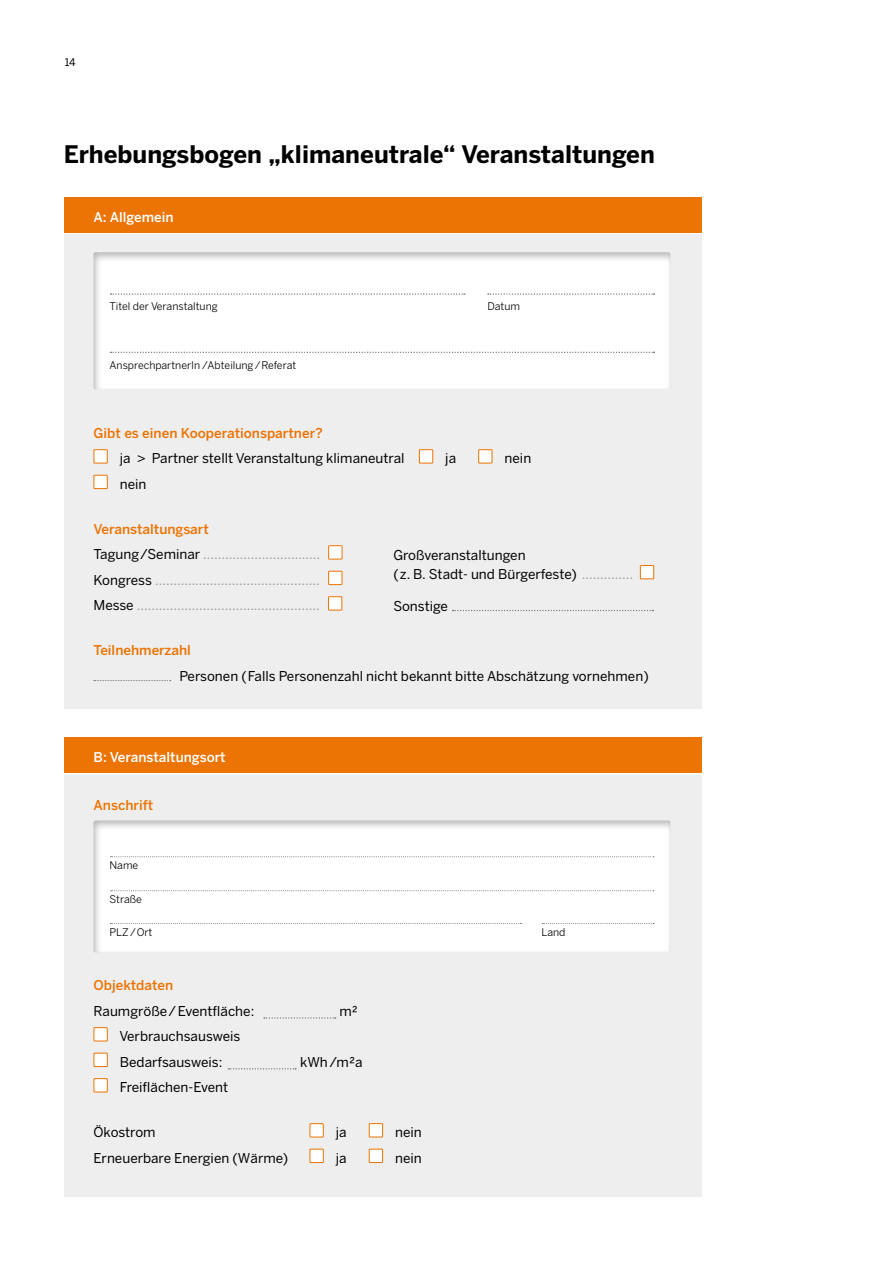
<style>
.page{position:relative;width:893px;height:1263px;background:#fff}
.page>*{position:absolute;margin:0;border:0;box-sizing:border-box;transform-origin:0 0}
.t1{font:700 24px "Benton Sans";color:#000}
.t2{font:13.5px/19.5px "Benton Sans";color:#000}
.t3{font:13.5px/25.5px "Benton Sans";color:#9c9e9f}
.t4{font:500 13.5px "Benton Sans";color:#ec7405}
.t5{font:500 13.5px "Benton Sans";color:#fff}
.t6{font:10.5px "Benton Sans";color:#000}
.t7{font:10.5px "Benton Sans";color:#000}
.s1{font-weight:500;color:#ec7405}
.s2{color:#000}
.s3{color:#9c9e9f}
</style>
<div class="page">
<div style="left:64px;top:235px;width:638px;height:474px;background:#eee"></div>
<div style="left:92px;top:251px;width:579px;height:139px;background:#000;opacity:.3"></div>
<div style="left:64px;top:197px;width:638px;height:36px;background:#ec7405"></div>
<div style="left:94px;top:450px;width:13px;height:13px;background:#fff"></div>
<div style="left:94px;top:449px;width:14px;height:14px;border:1px solid #ec7405"></div>
<div style="left:419px;top:450px;width:14px;height:13px;background:#fff"></div>
<div style="left:419px;top:449px;width:14px;height:14px;border:1px solid #ec7405"></div>
<div style="left:479px;top:450px;width:13px;height:13px;background:#fff"></div>
<div style="left:478px;top:449px;width:14px;height:14px;border:1px solid #ec7405"></div>
<div style="left:94px;top:475px;width:13px;height:14px;background:#fff"></div>
<div style="left:94px;top:475px;width:14px;height:14px;border:1px solid #ec7405"></div>
<div style="left:329px;top:546px;width:13px;height:13px;background:#fff"></div>
<div style="left:328px;top:545px;width:14px;height:14px;border:1px solid #ec7405"></div>
<div style="left:329px;top:571px;width:13px;height:14px;background:#fff"></div>
<div style="left:328px;top:571px;width:14px;height:14px;border:1px solid #ec7405"></div>
<div style="left:328px;top:597px;width:14px;height:13px;background:#fff"></div>
<div style="left:328px;top:596px;width:14px;height:14px;border:1px solid #ec7405"></div>
<svg style="left:94px;top:680px;width:77px;height:1px"></svg>
<svg style="left:110px;top:293px;width:355px;height:2px"></svg>
<svg style="left:488px;top:293px;width:166px;height:2px"></svg>
<svg style="left:110px;top:352px;width:544px;height:1px"></svg>
<svg style="left:452px;top:610px;width:201px;height:1px"></svg>
<div style="left:640px;top:565px;width:14px;height:14px;background:#fff"></div>
<div style="left:640px;top:565px;width:14px;height:14px;border:1px solid #ec7405"></div>
<div style="left:64px;top:775px;width:638px;height:422px;background:#eee"></div>
<div style="left:64px;top:738px;width:638px;height:35px;background:#ec7405"></div>
<div style="left:92px;top:819px;width:579px;height:135px;background:#000;opacity:.3"></div>
<svg style="left:110px;top:856px;width:544px;height:1px"></svg>
<svg style="left:110px;top:890px;width:544px;height:1px"></svg>
<svg style="left:110px;top:923px;width:411px;height:1px"></svg>
<svg style="left:542px;top:923px;width:112px;height:1px"></svg>
<div style="left:94px;top:1027px;width:13px;height:14px;background:#fff"></div>
<div style="left:94px;top:1027px;width:14px;height:14px;border:1px solid #ec7405"></div>
<div style="left:94px;top:1053px;width:13px;height:13px;background:#fff"></div>
<div style="left:94px;top:1053px;width:14px;height:14px;border:1px solid #ec7405"></div>
<div style="left:94px;top:1078px;width:13px;height:14px;background:#fff"></div>
<div style="left:94px;top:1078px;width:14px;height:14px;border:1px solid #ec7405"></div>
<div style="left:310px;top:1123px;width:13px;height:14px;background:#fff"></div>
<div style="left:310px;top:1123px;width:14px;height:14px;border:1px solid #ec7405"></div>
<div style="left:369px;top:1123px;width:14px;height:14px;background:#fff"></div>
<div style="left:369px;top:1123px;width:14px;height:14px;border:1px solid #ec7405"></div>
<div style="left:310px;top:1149px;width:13px;height:13px;background:#fff"></div>
<div style="left:310px;top:1149px;width:14px;height:14px;border:1px solid #ec7405"></div>
<div style="left:369px;top:1149px;width:14px;height:13px;background:#fff"></div>
<div style="left:369px;top:1149px;width:14px;height:14px;border:1px solid #ec7405"></div>
<svg style="left:264px;top:1017px;width:72px;height:2px"></svg>
<svg style="left:228px;top:1068px;width:68px;height:1px"></svg>
<p class="t7" style="left:65px;top:56px;width:12px">14</p>
<h1 class="t1" style="left:64px;top:140px;width:593px">Erhebungsbogen „klimaneutrale“ Veranstaltungen</h1>
<p class="t5" style="left:94px;top:209px;width:82px">A: Allgemein</p>
<p class="t6" style="left:109px;top:300px;width:110px">Titel der Veranstaltung</p>
<p class="t6" style="left:487px;top:300px;width:34px">Datum</p>
<p class="t6" style="left:109px;top:359px;width:188px">AnsprechpartnerIn /Abteilung /Referat</p>
<p class="t4" style="left:94px;top:425px;width:231px">Gibt es einen Kooperationspartner?</p>
<p class="t2" style="left:120px;top:449px;width:286px">ja &gt; Partner stellt Veranstaltung klimaneutral</p>
<p class="t2" style="left:445px;top:449px;width:12px">ja</p>
<p class="t2" style="left:505px;top:449px;width:28px">nein</p>
<p class="t2" style="left:120px;top:474px;width:28px">nein</p>
<p class="t3" style="left:94px;top:516px;width:228px"><span class="s1">Veranstaltungsart<br></span><span class="s2">Tagung/Seminar</span> ................................<br><span class="s2">Kongress</span> .............................................<br><span class="s2">Messe</span> ..................................................</p>
<p class="t4" style="left:94px;top:642px;width:99px">Teilnehmerzahl</p>
<p class="t2" style="left:180px;top:666px;width:471px">Personen (Falls Personenzahl nicht bekannt bitte Abschätzung vornehmen)</p>
<p class="t2" style="left:393px;top:545px;width:241px">Großveranstaltungen<br>(z. B. Stadt- und Bürgerfeste) <span class="s3">..............</span></p>
<p class="t2" style="left:393px;top:596px;width:56px">Sonstige</p>
<p class="t5" style="left:94px;top:749px;width:134px">B: Veranstaltungsort</p>
<p class="t4" style="left:94px;top:797px;width:61px">Anschrift</p>
<p class="t6" style="left:109px;top:859px;width:30px">Name</p>
<p class="t6" style="left:109px;top:893px;width:34px">Straße</p>
<p class="t6" style="left:109px;top:926px;width:44px">PLZ / Ort</p>
<p class="t6" style="left:541px;top:926px;width:26px">Land</p>
<p class="t4" style="left:94px;top:977px;width:81px">Objektdaten</p>
<p class="t2" style="left:94px;top:1001px;width:162px">Raumgröße/ Eventfläche:</p>
<p class="t2" style="left:339px;top:1001px;width:20px">m²</p>
<p class="t2" style="left:119px;top:1023px;width:123px;line-height:25.5px">Verbrauchsausweis<br>Bedarfsausweis:</p>
<p class="t2" style="left:300px;top:1052px;width:64px">kWh /m²a</p>
<p class="t2" style="left:120px;top:1077px;width:110px">Freiflächen-Event</p>
<p class="t2" style="left:94px;top:1122px;width:64px">Ökostrom</p>
<p class="t2" style="left:336px;top:1122px;width:12px">ja</p>
<p class="t2" style="left:395px;top:1122px;width:28px">nein</p>
<p class="t2" style="left:94px;top:1148px;width:196px">Erneuerbare Energien (Wärme)</p>
<p class="t2" style="left:336px;top:1148px;width:12px">ja</p>
<p class="t2" style="left:395px;top:1148px;width:28px">nein</p>
</div>
